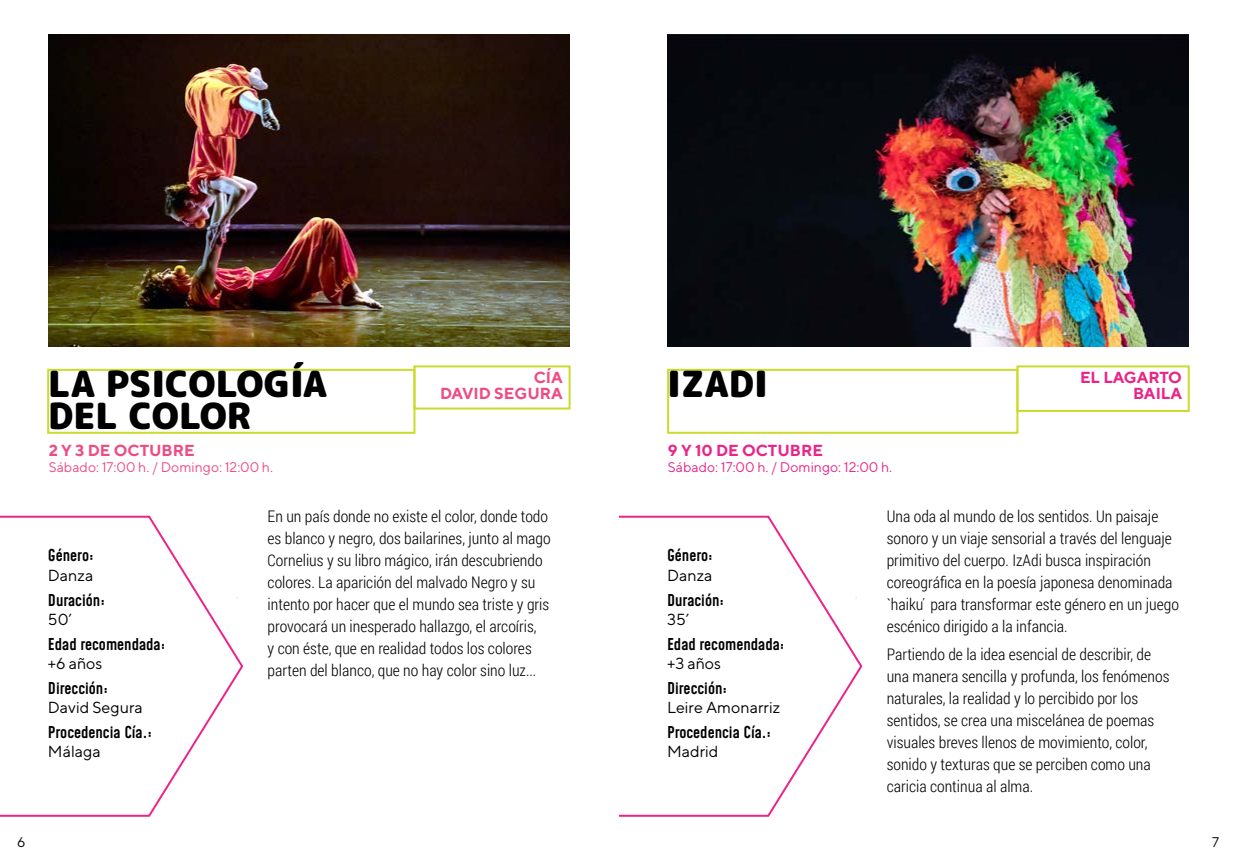
<style>
.page{position:relative;width:1236px;height:865px;background:#fff}
.page>*{position:absolute;margin:0;border:0;box-sizing:border-box;transform-origin:0 0}
.t1{font:900 36px/32px "Rounded Mplus 1 c";color:#000}
.t2{font:300 16px/22px "Roboto Condensed";color:#000}
.t3{font:500 16px "Mohave";color:#000}
.t4{font:16px "TT Norms";color:#000}
.t5{font:700 16px "TT Norms";color:#ea2488}
.t6{font:700 16px/16px "TT Norms";color:#ee4b82;text-align:right}
.t7{font:14px "TT Norms";color:#ee4b82}
.t8{font:14px "TT Norms";color:#ea2488}
.t9{font:14px "TT Norms";color:#000}
</style>
<div class="page">
<div style="left:47px;top:369px;width:368px;height:65px;border:2px solid #cadb2b"></div>
<div style="left:667px;top:369px;width:351px;height:65px;border:2px solid #cadb2b"></div>
<svg style="left:619px;top:515px;width:244px;height:302px"></svg>
<div style="left:413px;top:365px;width:158px;height:44px;border:2px solid #cadb2b"></div>
<svg style="left:0;top:515px;width:244px;height:302px"></svg>
<img style="left:48px;top:34px;width:522px;height:312px">
<img style="left:667px;top:34px;width:522px;height:312px">
<div style="left:1016px;top:365px;width:174px;height:47px;border:2px solid #cadb2b"></div>
<h1 class="t1" style="left:48px;top:368px;width:280px">LA PSICOLOGÍA<br>DEL COLOR</h1>
<p class="t6" style="left:49px;top:442px;width:147px">2 Y 3 DE OCTUBRE</p>
<p class="t7" style="left:49px;top:459px;width:226px">Sábado: 17:00 h. / Domingo: 12:00 h.</p>
<p class="t6" style="left:440px;top:369px;width:124px">CÍA<br>DAVID SEGURA</p>
<p class="t3" style="left:48px;top:546px;width:47px">Género:</p>
<p class="t4" style="left:48px;top:565px;width:47px">Danza</p>
<p class="t3" style="left:48px;top:590px;width:59px">Duración:</p>
<p class="t4" style="left:48px;top:609px;width:25px">50’</p>
<p class="t3" style="left:48px;top:634px;width:119px">Edad recomendada:</p>
<p class="t4" style="left:48px;top:653px;width:56px">+6 años</p>
<p class="t3" style="left:48px;top:678px;width:62px">Dirección:</p>
<p class="t4" style="left:48px;top:697px;width:96px">David Segura</p>
<p class="t3" style="left:48px;top:722px;width:106px">Procedencia Cía.:</p>
<p class="t4" style="left:48px;top:741px;width:54px">Málaga</p>
<p class="t2" style="left:268px;top:504px;width:285px">En un país donde no existe el color, donde todo es blanco y negro, dos bailarines, junto al mago Cornelius y su libro mágico, irán descubriendo colores. La aparición del malvado Negro y su intento por hacer que el mundo sea triste y gris provocará un inesperado hallazgo, el arcoíris,<br>y con éste, que en realidad todos los colores parten del blanco, que no hay color sino luz...</p>
<p class="t9" style="left:17px;top:833px;width:10px">6</p>
<h1 class="t1" style="left:667px;top:368px;width:102px">IZADI</h1>
<p class="t5" style="left:668px;top:440px;width:157px">9 Y 10 DE OCTUBRE</p>
<p class="t8" style="left:668px;top:459px;width:226px">Sábado: 17:00 h. / Domingo: 12:00 h.</p>
<p class="t5" style="left:1080px;top:367px;width:104px">EL LAGARTO</p>
<p class="t5" style="left:1133px;top:383px;width:50px">BAILA</p>
<p class="t3" style="left:667px;top:546px;width:47px">Género:</p>
<p class="t4" style="left:667px;top:565px;width:47px">Danza</p>
<p class="t3" style="left:667px;top:590px;width:59px">Duración:</p>
<p class="t4" style="left:667px;top:609px;width:24px">35’</p>
<p class="t3" style="left:667px;top:634px;width:119px">Edad recomendada:</p>
<p class="t4" style="left:667px;top:653px;width:55px">+3 años</p>
<p class="t3" style="left:667px;top:678px;width:62px">Dirección:</p>
<p class="t4" style="left:667px;top:697px;width:115px">Leire Amonarriz</p>
<p class="t3" style="left:667px;top:722px;width:106px">Procedencia Cía.:</p>
<p class="t4" style="left:667px;top:741px;width:53px">Madrid</p>
<p class="t2" style="left:887px;top:504px;width:294px">Una oda al mundo de los sentidos. Un paisaje sonoro y un viaje sensorial a través del lenguaje primitivo del cuerpo. IzAdi busca inspiración coreográfica en la poesía japonesa denominada `haiku ́ para transformar este género en un juego escénico dirigido a la infancia.</p>
<p class="t2" style="left:887px;top:642px;width:284px">Partiendo de la idea esencial de describir, de una manera sencilla y profunda, los fenómenos naturales, la realidad y lo percibido por los sentidos, se crea una miscelánea de poemas visuales breves llenos de movimiento, color, sonido y texturas que se perciben como una caricia continua al alma.</p>
<p class="t9" style="left:1212px;top:833px;width:8px">7</p>
</div>
